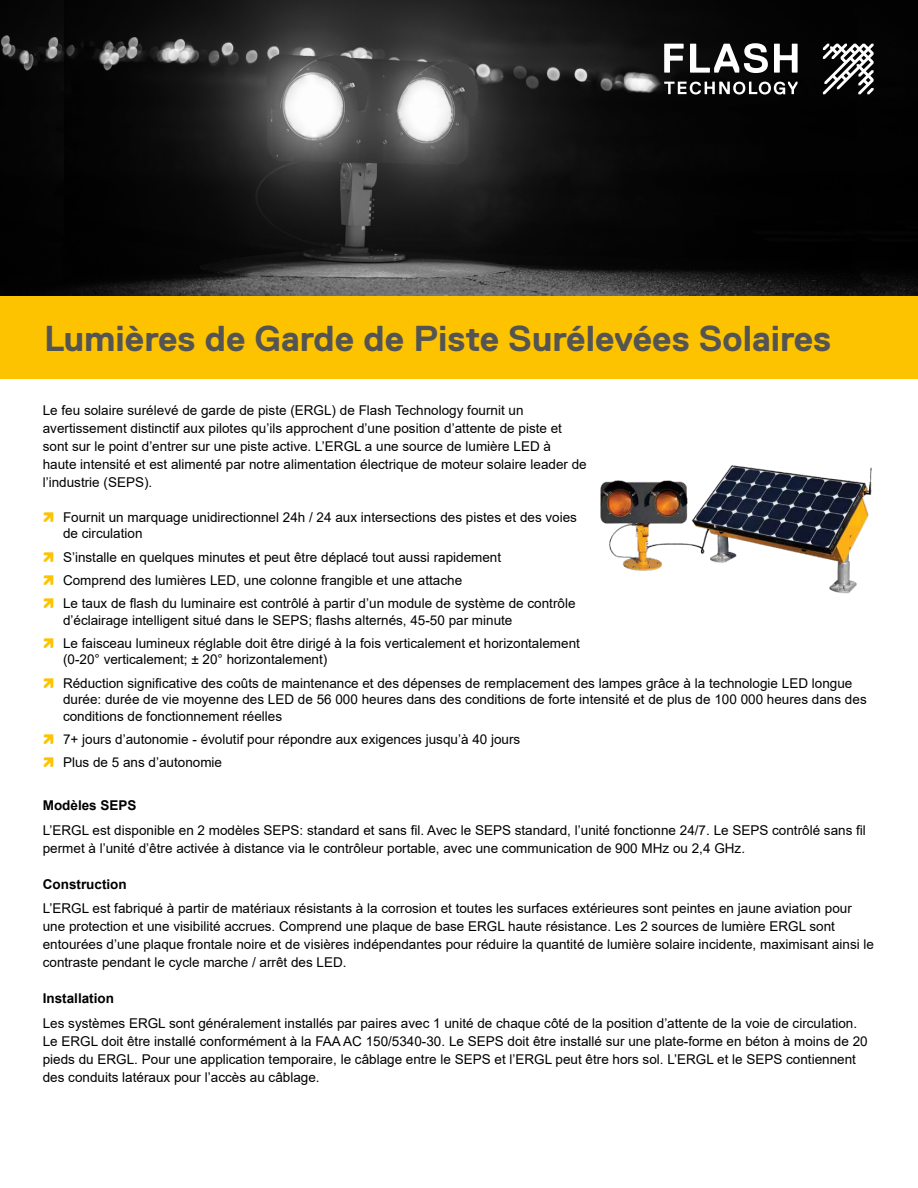
<style>
.page{position:relative;width:918px;height:1188px;background:#fff}
.page>*{position:absolute;margin:0;border:0;box-sizing:border-box;transform-origin:0 0}
.t1{font:700 36px "Replica Std";color:#545553}
.t2{font:13.5px/18px "Arial";color:#000001}
.t3{font:700 13.5px "Arial";color:#000001}
.s1{font-family:"SPX";color:#fec300}
</style>
<div class="page">
<div style="left:0;top:0;width:918px;height:378px;background:#fec300"></div>
<img style="left:600px;top:465px;width:272px;height:129px">
<img style="left:0;top:0;width:918px;height:296px">
<svg style="left:823px;top:44px;width:51px;height:50px;background:#707070"></svg>
<svg style="left:664px;top:44px;width:20px;height:29px"></svg>
<svg style="left:690px;top:43px;width:78px;height:30px;background:#727272"></svg>
<svg style="left:774px;top:44px;width:24px;height:29px"></svg>
<svg style="left:664px;top:82px;width:134px;height:12px;background:#696969"></svg>
<h1 class="t1" style="left:44px;top:319px;width:788px">Lumières de Garde de Piste Surélevées Solaires</h1>
<p class="t2" style="left:43px;top:402px;width:546px">Le feu solaire surélevé de garde de piste (ERGL) de Flash Technology fournit un avertissement distinctif aux pilotes qu’ils approchent d’une position d’attente de piste et sont sur le point d’entrer sur une piste active. L’ERGL a une source de lumière LED à haute intensité et est alimenté par notre alimentation électrique de moteur solaire leader de l’industrie (SEPS).</p>
<p class="t2" style="left:63px;top:509px;width:515px;line-height:16.5px;text-indent:-20px"><span class="s1">ì</span> Fournit un marquage unidirectionnel 24h / 24 aux intersections des pistes et des voies de circulation</p>
<p class="t2" style="left:43px;top:545px;width:534px;line-height:23.2px"><span class="s1">ì</span> S’installe en quelques minutes et peut être déplacé tout aussi rapidement<br><span class="s1">ì</span> Comprend des lumières LED, une colonne frangible et une attache<br><span class="s1">ì</span> Le taux de flash du luminaire est contrôlé à partir d’un module de système de contrôle</p>
<p class="t2" style="left:43px;top:608px;width:539px;line-height:23.2px;text-indent:20px">d’éclairage intelligent situé dans le SEPS; flashs alternés, 45-50 par minute<br><span class="s1">ì</span> Le faisceau lumineux réglable doit être dirigé à la fois verticalement et horizontalement</p>
<p class="t2" style="left:43px;top:648px;width:811px;line-height:23.2px;text-indent:20px">(0-20° verticalement; ± 20° horizontalement)<br><span class="s1">ì</span> Réduction significative des coûts de maintenance et des dépenses de remplacement des lampes grâce à la technologie LED longue</p>
<p class="t2" style="left:63px;top:691px;width:805px;line-height:16.5px">durée: durée de vie moyenne des LED de 56 000 heures dans des conditions de forte intensité et de plus de 100 000 heures dans des conditions de fonctionnement réelles</p>
<p class="t2" style="left:43px;top:727px;width:479px;line-height:23.2px"><span class="s1">ì</span> 7+ jours d’autonomie - évolutif pour répondre aux exigences jusqu’à 40 jours <span class="s1">ì</span> Plus de 5 ans d’autonomie</p>
<p class="t3" style="left:43px;top:796px;width:95px">Modèles SEPS</p>
<p class="t2" style="left:43px;top:821px;width:825px">L’ERGL est disponible en 2 modèles SEPS: standard et sans fil. Avec le SEPS standard, l’unité fonctionne 24/7. Le SEPS contrôlé sans fil permet à l’unité d’être activée à distance via le contrôleur portable, avec une communication de 900 MHz ou 2,4 GHz.</p>
<p class="t3" style="left:43px;top:874px;width:85px">Construction</p>
<p class="t2" style="left:43px;top:900px;width:833px">L’ERGL est fabriqué à partir de matériaux résistants à la corrosion et toutes les surfaces extérieures sont peintes en jaune aviation pour une protection et une visibilité accrues. Comprend une plaque de base ERGL haute résistance. Les 2 sources de lumière ERGL sont entourées d’une plaque frontale noire et de visières indépendantes pour réduire la quantité de lumière solaire incidente, maximisant ainsi le contraste pendant le cycle marche / arrêt des LED.</p>
<p class="t3" style="left:43px;top:989px;width:73px">Installation</p>
<p class="t2" style="left:43px;top:1014px;width:826px">Les systèmes ERGL sont généralement installés par paires avec 1 unité de chaque côté de la position d’attente de la voie de circulation.<br>Le ERGL doit être installé conformément à la FAA AC 150/5340-30. Le SEPS doit être installé sur une plate-forme en béton à moins de 20 pieds du ERGL. Pour une application temporaire, le câblage entre le SEPS et l’ERGL peut être hors sol. L’ERGL et le SEPS contiennent des conduits latéraux pour l’accès au câblage.</p>
</div>
